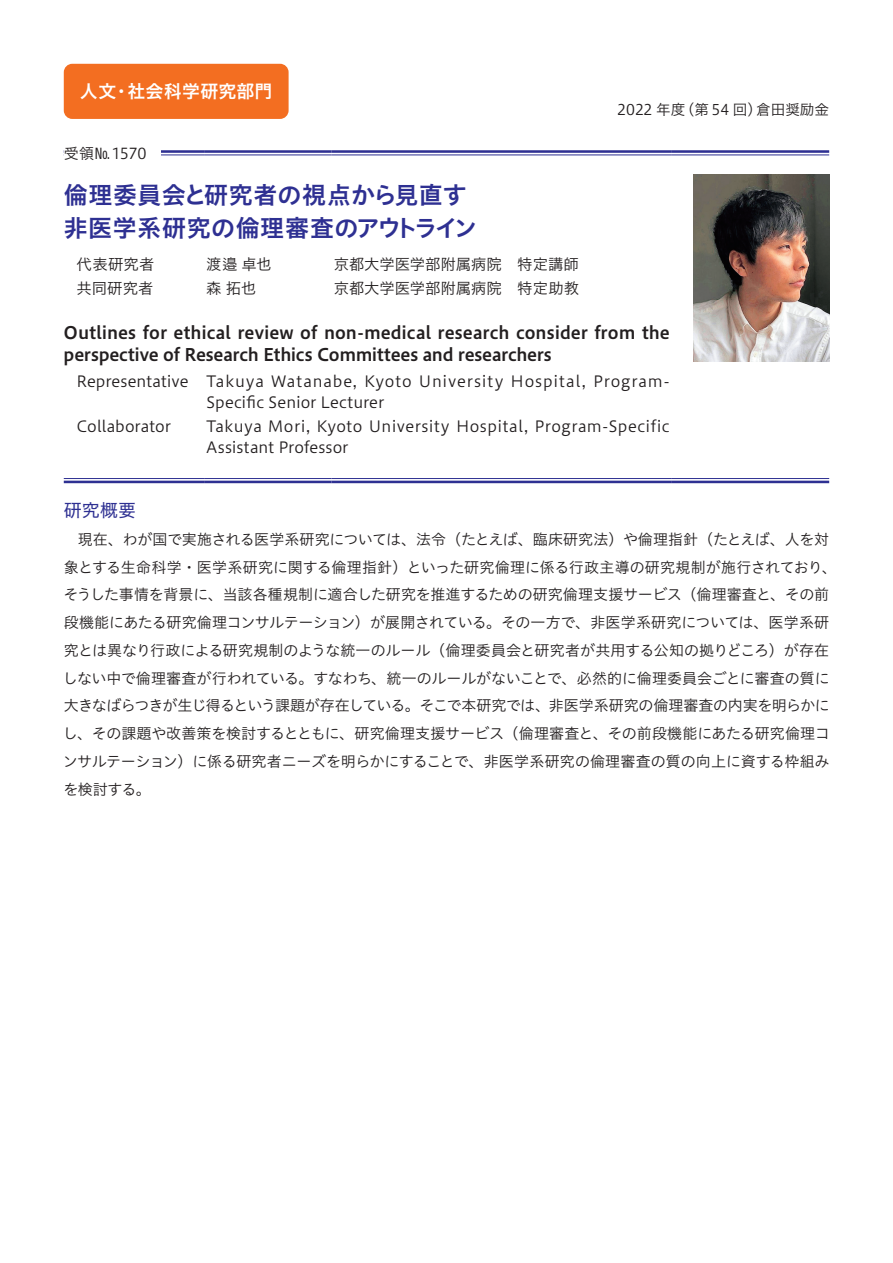
<style>
.page{position:relative;width:893px;height:1263px;background:#fff}
.page>*{position:absolute;margin:0;border:0;box-sizing:border-box;transform-origin:0 0}
.t1{font:24px/33px "Hiragino UD Sans Std N W6";letter-spacing:.015em;color:#2e3092}
.t2{font:18px "Hiragino UD Sans Std N W6";letter-spacing:.015em;color:#fff}
.t3{font:18px "Hiragino UD Sans Std N W4";color:#2e3092}
.t4{font:17.25px/22.5px "Hiragino UD Sans Std N W6";letter-spacing:-.005em;color:#231f20}
.t5{font:15.3px/21px "Hiragino UD Sans Std N W3";letter-spacing:.01em;color:#231f20}
.t6{font:15.3px/21px "Hiragino UD Sans Std N W3";letter-spacing:.04em;color:#231f20}
.t7{font:15px/27.8px "Hiragino UD Sans Std N W3";letter-spacing:-.015em;color:#231f20}
.t8{font:14.7px "Hiragino UD Sans Std N W3";color:#231f20}
</style>
<div class="page">
<svg style="left:64px;top:480px;width:140px;height:1px"></svg>
<svg style="left:204px;top:480px;width:128px;height:1px"></svg>
<svg style="left:332px;top:480px;width:340px;height:1px"></svg>
<svg style="left:672px;top:480px;width:157px;height:1px"></svg>
<hr style="left:64px;top:478px;width:140px;height:1px;background:#2e3092">
<hr style="left:64px;top:481px;width:140px;height:2px;background:#2e3092">
<hr style="left:204px;top:478px;width:128px;height:1px;background:#2e3092">
<hr style="left:204px;top:481px;width:128px;height:2px;background:#2e3092">
<hr style="left:332px;top:478px;width:340px;height:1px;background:#2e3092">
<hr style="left:332px;top:481px;width:340px;height:2px;background:#2e3092">
<hr style="left:64px;top:150px;width:140px;height:3px;background:#2e3092">
<hr style="left:64px;top:154px;width:140px;height:1px;background:#2e3092">
<hr style="left:204px;top:150px;width:128px;height:3px;background:#2e3092">
<hr style="left:204px;top:154px;width:128px;height:1px;background:#2e3092">
<hr style="left:332px;top:150px;width:340px;height:3px;background:#2e3092">
<hr style="left:332px;top:154px;width:340px;height:1px;background:#2e3092">
<hr style="left:672px;top:150px;width:157px;height:3px;background:#2e3092">
<hr style="left:672px;top:154px;width:157px;height:1px;background:#2e3092">
<hr style="left:672px;top:478px;width:157px;height:1px;background:#2e3092">
<hr style="left:672px;top:481px;width:157px;height:2px;background:#2e3092">
<img style="left:693px;top:174px;width:136px;height:187px">
<div style="left:64px;top:143px;width:96px;height:21px;background:#fff"></div>
<div style="left:64px;top:64px;width:225px;height:55px;background:#f36e21;border-radius:8px"></div>
<p class="t2" style="left:80px;top:78px;width:194px">人文・社会科学研究部門</p>
<p class="t7" style="left:64px;top:139px;width:84px">受領№ 1570</p>
<p class="t8" style="left:617px;top:98px;width:213px">2022 年度（第 54 回）倉田奨励金</p>
<h1 class="t1" style="left:64px;top:177px;width:415px">倫理委員会と研究者の視点から見直す非医学系研究の倫理審査のアウトライン</h1>
<p class="t5" style="left:77px;top:253px;width:79px">代表研究者</p>
<p class="t5" style="left:206px;top:253px;width:67px">渡邉 卓也</p>
<p class="t5" style="left:334px;top:253px;width:247px">京都大学医学部附属病院　特定講師</p>
<p class="t5" style="left:77px;top:277px;width:78px">共同研究者</p>
<p class="t5" style="left:206px;top:277px;width:52px">森 拓也</p>
<p class="t5" style="left:334px;top:277px;width:247px">京都大学医学部附属病院　特定助教</p>
<p class="t4" style="left:64px;top:320px;width:608px">Outlines for ethical review of non-medical research consider from the perspective of Research Ethics Committees and researchers</p>
<p class="t6" style="left:206px;top:370px;width:465px;text-indent:-130px">Representative Takuya Watanabe, Kyoto University Hospital, Program-<br>Specific Senior Lecturer</p>
<p class="t5" style="left:77px;top:415px;width:96px">Collaborator</p>
<p class="t5" style="left:206px;top:415px;width:465px">Takuya Mori, Kyoto University Hospital, Program-Specific<br>Assistant Professor</p>
<p class="t3" style="left:64px;top:497px;width:74px">研究概要</p>
<p class="t7" style="left:63px;top:524px;width:775px;text-indent:15px">現在、わが国で実施される医学系研究については、法令（たとえば、臨床研究法）や倫理指針（たとえば、人を対象とする生命科学・医学系研究に関する倫理指針）といった研究倫理に係る行政主導の研究規制が施行されており、そうした事情を背景に、当該各種規制に適合した研究を推進するための研究倫理支援サービス（倫理審査と、その前段機能にあたる研究倫理コンサルテーション）が展開されている。その一方で、非医学系研究については、医学系研究とは異なり行政による研究規制のような統一のルール（倫理委員会と研究者が共用する公知の拠りどころ）が存在しない中で倫理審査が行われている。すなわち、統一のルールがないことで、必然的に倫理委員会ごとに審査の質に大きなばらつきが生じ得るという課題が存在している。そこで本研究では、非医学系研究の倫理審査の内実を明らかにし、その課題や改善策を検討するとともに、研究倫理支援サービス（倫理審査と、その前段機能にあたる研究倫理コンサルテーション）に係る研究者ニーズを明らかにすることで、非医学系研究の倫理審査の質の向上に資する枠組みを検討する。</p>
</div>
